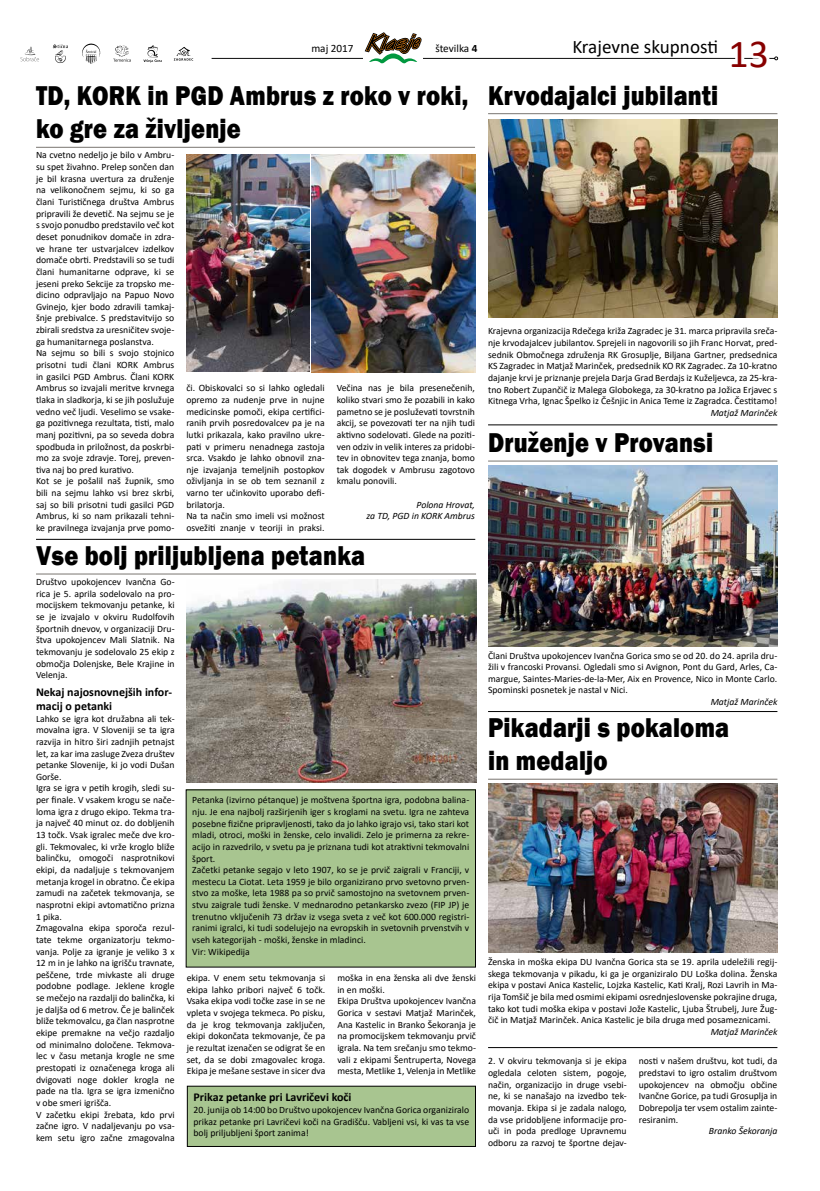
<style>
.page{position:relative;width:820px;height:1191px;background:#fff}
.page>*{position:absolute;margin:0;border:0;box-sizing:border-box;transform-origin:0 0}
.t1{font:39.8px "Calibri";color:#870000}
.t2{font:800 28px/33.6px "Franklin Gothic";letter-spacing:.01em;color:#000;scale:.85 1}
.t3{font:19.1px "Calibri";color:#000}
.t4{font:700 12px/14.4px "Calibri";color:#000}
.t5{font:11.2px "Calibri";color:#000}
.t6{font:9.7px/11.6px "Calibri";color:#000;text-align:justify}
.t7{font:italic 9.7px/11.6px "Calibri";color:#000;text-align:right}
.s1{font-weight:700}
</style>
<div class="page">
<svg style="left:20px;top:46px;width:19px;height:15px"></svg>
<svg style="left:53px;top:44px;width:15px;height:19px"></svg>
<svg style="left:143px;top:45px;width:19px;height:17px"></svg>
<svg style="left:82px;top:43px;width:19px;height:21px"></svg>
<svg style="left:174px;top:47px;width:19px;height:14px"></svg>
<svg style="left:113px;top:46px;width:18px;height:16px"></svg>
<svg style="left:211px;top:32px;width:566px;height:32px"></svg>
<hr style="left:36px;top:147px;width:439px;height:1px;background:#797571">
<img style="left:187px;top:154px;width:122px;height:217px">
<img style="left:311px;top:154px;width:164px;height:218px">
<hr style="left:488px;top:113px;width:289px;height:1px;background:#797571">
<img style="left:488px;top:119px;width:289px;height:199px">
<hr style="left:488px;top:460px;width:289px;height:1px;background:#797571">
<hr style="left:488px;top:778px;width:289px;height:1px;background:#797571">
<hr style="left:36px;top:573px;width:440px;height:1px;background:#797571">
<img style="left:488px;top:783px;width:289px;height:169px">
<img style="left:488px;top:465px;width:289px;height:182px">
<img style="left:186px;top:580px;width:290px;height:202px">
<div style="left:187px;top:1086px;width:288px;height:60px;background:#a8c590"></div>
<div style="left:187px;top:1085px;width:289px;height:62px;border:1px solid #000"></div>
<hr style="left:488px;top:424px;width:289px;height:1px;background:#000">
<hr style="left:488px;top:711px;width:289px;height:1px;background:#000">
<hr style="left:488px;top:1047px;width:289px;height:1px;background:#000">
<div style="left:186px;top:790px;width:289px;height:177px;background:#a8c590"></div>
<hr style="left:36px;top:539px;width:439px;height:1px;background:#000">
<p class="t5" style="left:311px;top:41px;width:44px">maj 2017</p>
<p class="t5" style="left:435px;top:41px;width:43px">številka <span class="s1">4</span></p>
<h3 class="t3" style="left:572px;top:33px;width:147px">Krajevne skupnosti</h3>
<h2 class="t2" style="left:36px;top:78px;width:510px">TD, KORK in PGD Ambrus z roko v roki, ko gre za življenje</h2>
<p class="t6" style="left:36px;top:149px;width:140px;text-align:left">Na cvetno nedeljo je bilo v Ambru&shy;su spet živahno. Prelep sončen dan je bil krasna uvertura za druženje na velikonočnem sejmu, ki so ga člani Turističnega društva Ambrus pripravili že devetič. Na sejmu se je s svojo ponudbo predstavilo več kot deset ponudnikov domače in zdra&shy;ve hrane ter ustvarjalcev izdelkov domače obrti. Predstavili so se tudi člani humanitarne odprave, ki se jeseni preko Sekcije za tropsko me&shy;dicino odpravljajo na Papuo Novo Gvinejo, kjer bodo zdravili tamkaj&shy;šnje prebivalce. S predstavitvijo so zbirali sredstva za uresničitev svoje&shy;ga humanitarnega poslanstva.<br>Na sejmu so bili s svojo stojnico prisotni tudi člani KORK Ambrus in gasilci PGD Ambrus. Člani KORK Ambrus so izvajali meritve krvnega tlaka in sladkorja, ki se jih poslužuje vedno več ljudi. Veselimo se vsake&shy;ga pozitivnega rezultata, tisti, malo manj pozitivni, pa so seveda dobra spodbuda in priložnost, da poskrbi&shy;mo za svoje zdravje. Torej, preven&shy;tiva naj bo pred kurativo.<br>Kot se je pošalil naš župnik, smo bili na sejmu lahko vsi brez skrbi, saj so bili prisotni tudi gasilci PGD Ambrus, ki so nam prikazali tehni&shy;ke pravilnega izvajanja prve pomo-</p>
<h1 class="t1" style="left:728px;top:26px;width:42px">13</h1>
<h2 class="t2" style="left:488px;top:78px;width:272px">Krvodajalci jubilanti</h2>
<p class="t6" style="left:488px;top:325px;width:291px">Krajevna organizacija Rdečega križa Zagradec je 31. marca pripravila sreča&shy;nje krvodajalcev jubilantov. Sprejeli in nagovorili so jih Franc Horvat, pred&shy;sednik Območnega združenja RK Grosuplje, Biljana Gartner, predsednica KS Zagradec in Matjaž Marinček, predsednik KO RK Zagradec. Za 10-kratno dajanje krvi je priznanje prejela Darja Grad Berdajs iz Kuželjevca, za 25-kra&shy;tno Robert Zupančič iz Malega Globokega, za 30-kratno pa Jožica Erjavec s Kitnega Vrha, Ignac Špelko iz Češnjic in Anica Teme iz Zagradca. Čestitamo!</p>
<p class="t7" style="left:710px;top:406px;width:68px">Matjaž Marinček</p>
<h2 class="t2" style="left:488px;top:426px;width:266px">Druženje v Provansi</h2>
<p class="t6" style="left:186px;top:382px;width:140px;text-align:left">či. Obiskovalci so si lahko ogledali opremo za nudenje prve in nujne medicinske pomoči, ekipa certifici&shy;ranih prvih posredovalcev pa je na lutki prikazala, kako pravilno ukre&shy;pati v primeru nenadnega zastoja srca. Vsakdo je lahko obnovil zna&shy;nje izvajanja temeljnih postopkov oživljanja in se ob tem seznanil z varno ter učinkovito uporabo defi&shy;brilatorja.<br>Na ta način smo imeli vsi možnost osvežiti znanje v teoriji in praksi.</p>
<p class="t6" style="left:336px;top:382px;width:140px">Večina nas je bila presenečenih, koliko stvari smo že pozabili in kako pametno se je posluževati tovrstnih akcij, se povezovati ter na njih tudi aktivno sodelovati. Glede na poziti&shy;ven odziv in velik interes za pridobi&shy;tev in obnovitev tega znanja, bomo tak dogodek v Ambrusu zagotovo kmalu ponovili.</p>
<p class="t7" style="left:366px;top:498px;width:110px">Polona Hrovat,<br>za TD, PGD in KORK Ambrus</p>
<h2 class="t2" style="left:36px;top:539px;width:388px">Vse bolj priljubljena petanka</h2>
<p class="t6" style="left:36px;top:576px;width:140px">Društvo upokojencev Ivančna Go&shy;rica je 5. aprila sodelovalo na pro&shy;mocijskem tekmovanju petanke, ki se je izvajalo v okviru Rudolfovih športnih dnevov, v organizaciji Dru&shy;štva upokojencev Mali Slatnik. Na tekmovanju je sodelovalo 25 ekip z območja Dolenjske, Bele Krajine in Velenja.</p>
<p class="t4" style="left:36px;top:684px;width:137px">Nekaj najosnovnejših infor&shy;macij o petanki</p>
<p class="t6" style="left:36px;top:712px;width:140px;text-align:left">Lahko se igra kot družabna ali tek&shy;movalna igra. V Sloveniji se ta igra razvija in hitro širi zadnjih petnajst let, za kar ima zasluge Zveza društev petanke Slovenije, ki jo vodi Dušan<br>Gorše.<br>Igra se igra v petih krogih, sledi su&shy;per finale. V vsakem krogu se nače&shy;loma igra z drugo ekipo. Tekma tra&shy;ja največ 40 minut oz. do dobljenih<br>13 točk. Vsak igralec meče dve kro&shy;gli. Tekmovalec, ki vrže kroglo bliže balinčku, omogoči nasprotnikovi ekipi, da nadaljuje s tekmovanjem metanja krogel in obratno. Če ekipa zamudi na začetek tekmovanja, se nasprotni ekipi avtomatično prizna<br>1 pika.<br>Zmagovalna ekipa sporoča rezul&shy;tate tekme organizatorju tekmo&shy;vanja. Polje za igranje je veliko 3 x<br>12 m in je lahko na igrišču travnate, peščene, trde mivkaste ali druge podobne podlage. Jeklene krogle se mečejo na razdalji do balinčka, ki je daljša od 6 metrov. Če je balinček bliže tekmovalcu, ga član nasprotne ekipe premakne na večjo razdaljo od minimalno določene. Tekmova&shy;lec v času metanja krogle ne sme prestopati iz označenega kroga ali dvigovati noge dokler krogla ne pade na tla. Igra se igra izmenično v obe smeri igrišča.<br>V začetku ekipi žrebata, kdo prvi začne igro. V nadaljevanju po vsa&shy;kem setu igro začne zmagovalna</p>
<p class="t6" style="left:192px;top:794px;width:278px;text-align:left">Petanka (izvirno pétanque) je moštvena športna igra, podobna balina&shy;nju. Je ena najbolj razširjenih iger s kroglami na svetu. Igra ne zahteva posebne fizične pripravljenosti, tako da jo lahko igrajo vsi, tako stari kot mladi, otroci, moški in ženske, celo invalidi. Zelo je primerna za rekre&shy;acijo in razvedrilo, v svetu pa je priznana tudi kot atraktivni tekmovalni šport.<br>Začetki petanke segajo v leto 1907, ko se je prvič zaigrali v Franciji, v mestecu La Ciotat. Leta 1959 je bilo organizirano prvo svetovno prven&shy;stvo za moške, leta 1988 pa so prvič samostojno na svetovnem prven&shy;stvu zaigrale tudi ženske. V mednarodno petankarsko zvezo (FIP JP) je trenutno vključenih 73 držav iz vsega sveta z več kot 600.000 registri&shy;ranimi igralci, ki tudi sodelujejo na evropskih in svetovnih prvenstvih v vseh kategorijah - moški, ženske in mladinci.<br>Vir: Wikipedija</p>
<p class="t6" style="left:187px;top:971px;width:140px">ekipa. V enem setu tekmovanja si ekipa lahko pribori največ 6 točk.<br>Vsaka ekipa vodi točke zase in se ne vpleta v svojega tekmeca. Po pisku, da je krog tekmovanja zaključen, ekipi dokončata tekmovanje, če pa je rezultat izenačen se odigrat še en set, da se dobi zmagovalec kroga.<br>Ekipa je mešane sestave in sicer dva</p>
<p class="t6" style="left:337px;top:971px;width:140px;text-align:left">moška in ena ženska ali dve ženski in en moški.<br>Ekipa Društva upokojencev Ivančna<br>Gorica v sestavi Matjaž Marinček,<br>Ana Kastelic in Branko Šekoranja je na promocijskem tekmovanju prvič igrala. Na tem srečanju smo tekmo&shy;vali z ekipami Šentruperta, Novega mesta, Metlike 1, Velenja in Metlike</p>
<p class="t4" style="left:193px;top:1090px;width:159px">Prikaz petanke pri Lavričevi koči</p>
<p class="t6" style="left:193px;top:1103px;width:277px">20. junija ob 14:00 bo Društvo upokojencev Ivančna Gorica organiziralo prikaz petanke pri Lavričevi koči na Gradišču. Vabljeni vsi, ki vas ta vse bolj priljubljeni šport zanima!</p>
<p class="t6" style="left:488px;top:649px;width:291px">Člani Društva upokojencev Ivančna Gorica smo se od 20. do 24. aprila dru&shy;žili v francoski Provansi. Ogledali smo si Avignon, Pont du Gard, Arles, Ca&shy;margue, Saintes-Maries-de-la-Mer, Aix en Provence, Nico in Monte Carlo.<br>Spominski posnetek je nastal v Nici.</p>
<p class="t7" style="left:710px;top:695px;width:68px">Matjaž Marinček</p>
<h2 class="t2" style="left:488px;top:710px;width:285px">Pikadarji s pokaloma in medaljo</h2>
<p class="t6" style="left:488px;top:955px;width:291px">Ženska in moška ekipa DU Ivančna Gorica sta se 19. aprila udeležili regij&shy;skega tekmovanja v pikadu, ki ga je organiziralo DU Loška dolina. Ženska ekipa v postavi Anica Kastelic, Lojzka Kastelic, Kati Kralj, Rozi Lavrih in Ma&shy;rija Tomšič je bila med osmimi ekipami osrednjeslovenske pokrajine druga, tako kot tudi moška ekipa v postavi Jože Kastelic, Ljuba Štrubelj, Jure Žug&shy;čič in Matjaž Marinček. Anica Kastelic je bila druga med posameznicami.</p>
<p class="t7" style="left:710px;top:1025px;width:68px">Matjaž Marinček</p>
<p class="t6" style="left:488px;top:1055px;width:140px">2. V okviru tekmovanja si je ekipa ogledala celoten sistem, pogoje, način, organizacijo in druge vsebi&shy;ne, ki se nanašajo na izvedbo tek&shy;movanja. Ekipa si je zadala nalogo, da vse pridobljene informacije pro&shy;uči in poda predloge Upravnemu odboru za razvoj te športne dejav-</p>
<p class="t6" style="left:638px;top:1055px;width:140px">nosti v našem društvu, kot tudi, da predstavi to igro ostalim društvom upokojencev na območju občine Ivančne Gorice, pa tudi Grosuplja in Dobrepolja ter vsem ostalim zainte&shy;resiranim.</p>
<p class="t7" style="left:708px;top:1124px;width:70px">Branko Šekoranja</p>
</div>
